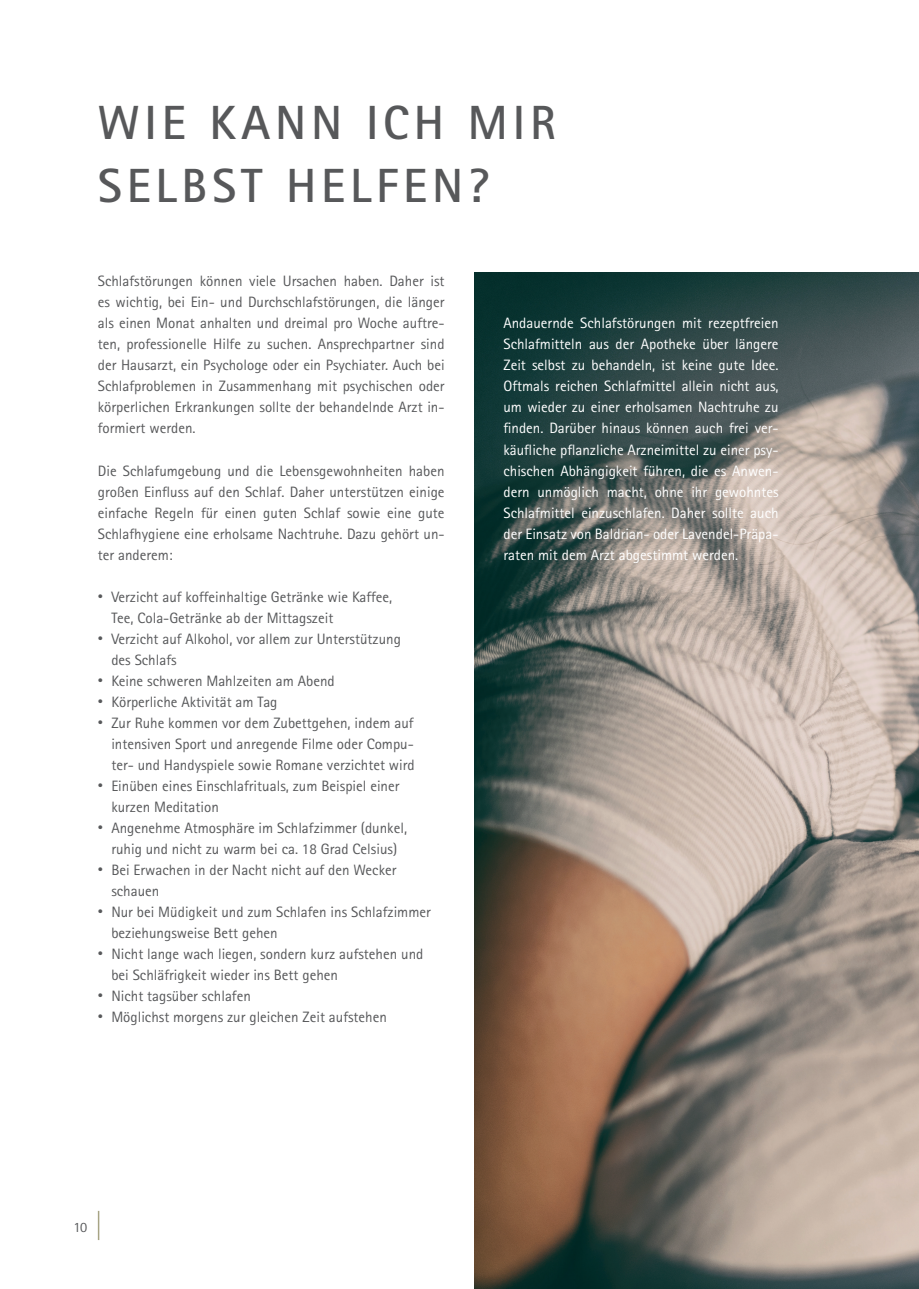
<style>
.page{position:relative;width:919px;height:1289px;background:#fff}
.page>*{position:absolute;margin:0;border:0;box-sizing:border-box;transform-origin:0 0}
.t1{font:700 48px/63px "Rotis Sans Serif";letter-spacing:.1em;color:#57585a}
.t2{font:15px/21px "Rotis Sans Serif";color:#57585a}
.t3{font:15px/21px "Rotis Sans Serif";color:#fff;text-align:justify}
.t4{font:14.25px "Rotis Sans Serif";color:#57585a}
.s1{font-size:10.5px}
</style>
<div class="page">
<img style="left:474px;top:272px;width:444px;height:1016px">
<svg style="left:98px;top:1210px;width:1px;height:29px"></svg>
<h1 class="t1" style="left:98px;top:91px;width:459px">WIE KANN ICH MIR<br>SELBST HELFEN?</h1>
<p class="t2" style="left:98px;top:271px;width:348px;text-align:justify">Schlafstörungen können viele Ursachen haben. Daher ist es wichtig, bei Ein- und Durchschlafstörungen, die länger als einen Monat anhalten und dreimal pro Woche auftre&shy;ten, professionelle Hilfe zu suchen. Ansprechpartner sind der Hausarzt, ein Psychologe oder ein Psychiater. Auch bei Schlafproblemen in Zusammenhang mit psychischen oder körperlichen Erkrankungen sollte der behandelnde Arzt in&shy;formiert werden.</p>
<p class="t2" style="left:98px;top:460px;width:348px;text-align:justify">Die Schlafumgebung und die Lebensgewohnheiten haben großen Einfluss auf den Schlaf. Daher unterstützen einige einfache Regeln für einen guten Schlaf sowie eine gute Schlafhygiene eine erholsame Nachtruhe. Dazu gehört un&shy;ter anderem:</p>
<p class="t2" style="left:111px;top:586px;width:282px;text-indent:-14px"><span class="s1">•</span> Verzicht auf koffeinhaltige Getränke wie Kaffee,<br>Tee, Cola-Getränke ab der Mittagszeit</p>
<p class="t2" style="left:111px;top:628px;width:291px;text-indent:-14px"><span class="s1">•</span> Verzicht auf Alkohol, vor allem zur Unterstützung des Schlafs</p>
<p class="t2" style="left:98px;top:670px;width:238px"><span class="s1">•</span> Keine schweren Mahlzeiten am Abend</p>
<p class="t2" style="left:98px;top:691px;width:181px"><span class="s1">•</span> Körperliche Aktivität am Tag</p>
<p class="t2" style="left:111px;top:712px;width:305px;text-align:justify;text-indent:-14px"><span class="s1">•</span> Zur Ruhe kommen vor dem Zubettgehen, indem auf intensiven Sport und anregende Filme oder Compu&shy;ter- und Handyspiele sowie Romane verzichtet wird</p>
<p class="t2" style="left:111px;top:775px;width:290px;text-indent:-14px"><span class="s1">•</span> Einüben eines Einschlafrituals, zum Beispiel einer kurzen Meditation</p>
<p class="t2" style="left:98px;top:817px;width:311px;text-align:center"><span class="s1">•</span> Angenehme Atmosphäre im Schlafzimmer (dunkel, ruhig und nicht zu warm bei ca. 18 Grad Celsius)</p>
<p class="t2" style="left:111px;top:859px;width:286px;text-indent:-14px"><span class="s1">•</span> Bei Erwachen in der Nacht nicht auf den Wecker schauen</p>
<p class="t2" style="left:111px;top:901px;width:321px;text-indent:-14px"><span class="s1">•</span> Nur bei Müdigkeit und zum Schlafen ins Schlafzimmer beziehungsweise Bett gehen</p>
<p class="t2" style="left:111px;top:943px;width:313px;text-indent:-14px"><span class="s1">•</span> Nicht lange wach liegen, sondern kurz aufstehen und bei Schläfrigkeit wieder ins Bett gehen</p>
<p class="t2" style="left:98px;top:985px;width:154px"><span class="s1">•</span> Nicht tagsüber schlafen</p>
<p class="t2" style="left:98px;top:1006px;width:290px"><span class="s1">•</span> Möglichst morgens zur gleichen Zeit aufstehen</p>
<p class="t3" style="left:503px;top:313px;width:276px">Andauernde Schlafstörungen mit rezeptfreien Schlafmitteln aus der Apotheke über längere Zeit selbst zu behandeln, ist keine gute Idee.<br>Oftmals reichen Schlafmittel allein nicht aus, um wieder zu einer erholsamen Nachtruhe zu finden. Darüber hinaus können auch frei ver&shy;käufliche pflanzliche Arzneimittel zu einer psy&shy;chischen Abhängigkeit führen, die es Anwen&shy;dern unmöglich macht, ohne ihr gewohntes Schlafmittel einzuschlafen. Daher sollte auch der Einsatz von Baldrian- oder Lavendel-Präpa&shy;raten mit dem Arzt abgestimmt werden.</p>
<p class="t4" style="left:74px;top:1218px;width:15px">10</p>
</div>
